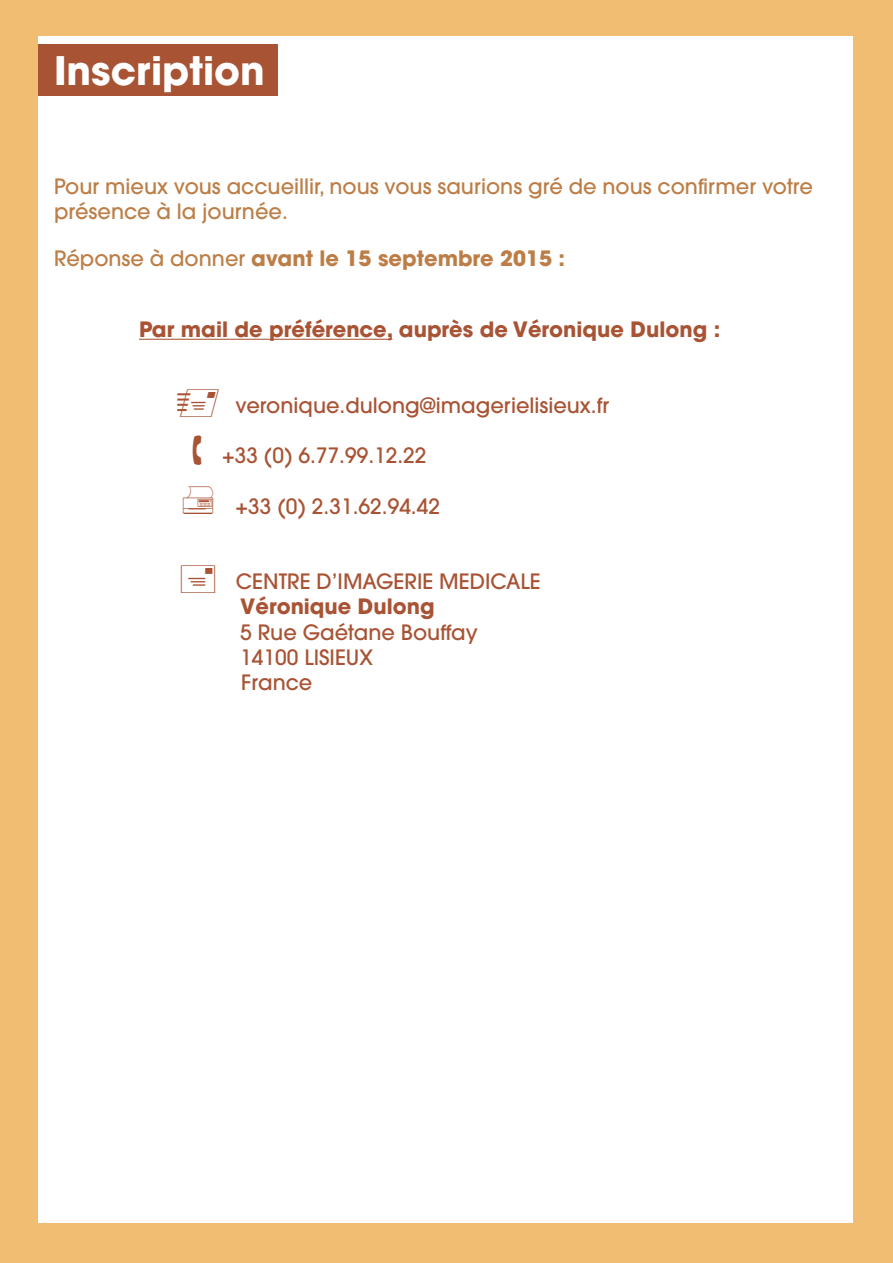
<style>
.page{position:relative;width:893px;height:1263px;background:#f1bd72}
.page>*{position:absolute;margin:0;border:0;box-sizing:border-box;transform-origin:0 0}
.t1{font:700 39px "Avant Garde";color:#fff}
.t2{font:500 21px/25.2px "Avant Garde";color:#a85334}
.t3{font:500 21px/25.2px "Avant Garde";color:#bc7e46}
.t4{font:700 21px "Avant Garde";color:#a85334}
.t5{font:700 21px "Avant Garde";color:#bc7e46}
.s1{font-weight:500}
</style>
<div class="page">
<div style="left:38px;top:36px;width:815px;height:1186px;background:#fff"></div>
<div style="left:38px;top:45px;width:240px;height:51px;background:#a85334"></div>
<hr style="left:139px;top:339px;width:253px;height:1px;background:#a85334">
<p class="t1" style="left:54px;top:45px;width:212px">Inscription</p>
<p class="t3" style="left:54px;top:174px;width:760px">Pour mieux vous accueillir, nous vous saurions gré de nous confirmer votre présence à la journée.</p>
<p class="t5" style="left:54px;top:245px;width:513px"><span class="s1">Réponse à donner</span> avant le 15 septembre 2015 :</p>
<p class="t4" style="left:139px;top:316px;width:583px">Par mail de préférence, auprès de Véronique Dulong :</p>
<p class="t2" style="left:236px;top:392px;width:375px">veronique.dulong@imagerielisieux.fr</p>
<p class="t2" style="left:222px;top:443px;width:206px">+33 (0) 6.77.99.12.22</p>
<p class="t2" style="left:236px;top:493px;width:206px">+33 (0) 2.31.62.94.42</p>
<p class="t2" style="left:236px;top:569px;width:306px">CENTRE D’IMAGERIE MEDICALE</p>
<p class="t4" style="left:240px;top:593px;width:196px">Véronique Dulong</p>
<p class="t2" style="left:240px;top:619px;width:239px">5 Rue Gaétane Bouffay</p>
<p class="t2" style="left:240px;top:644px;width:134px">14100 LISIEUX<br>France</p>
</div>
